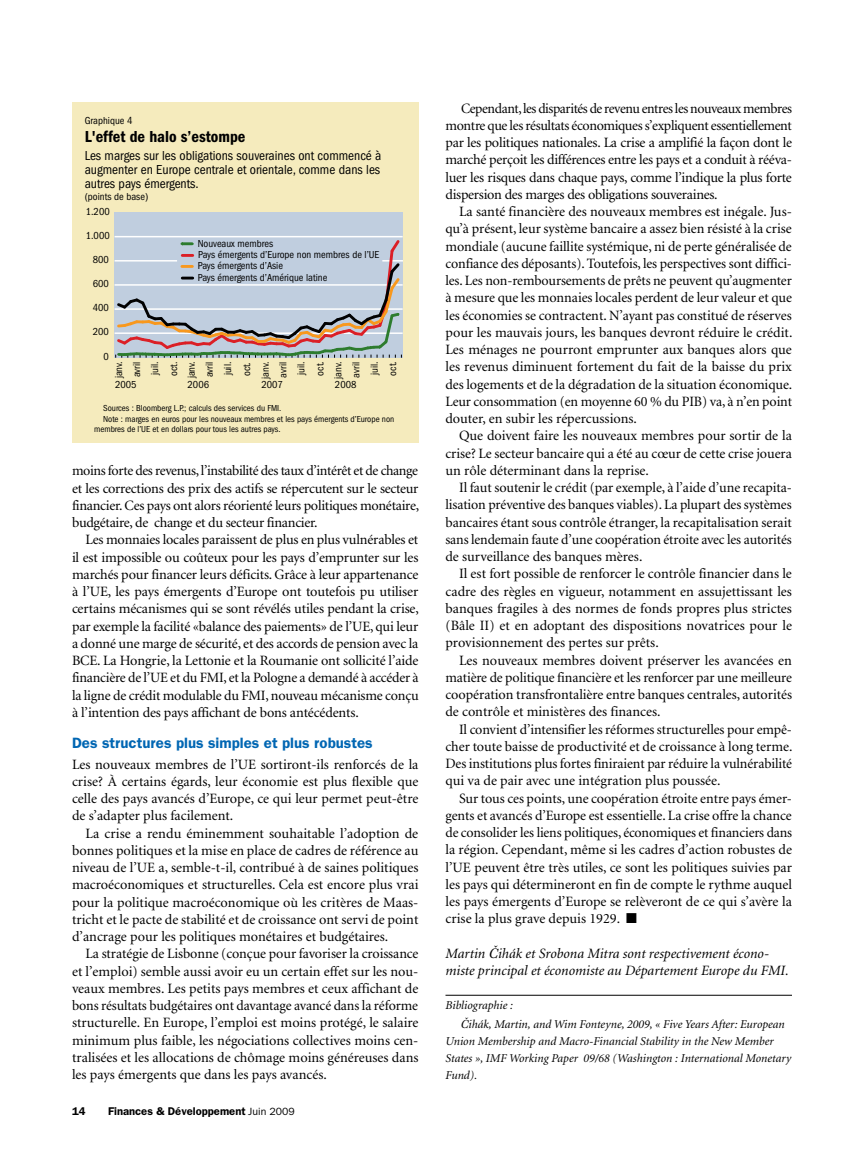
<style>
.page{position:relative;width:864px;height:1161px;background:#fff}
.page>*{position:absolute;margin:0;border:0;box-sizing:border-box;transform-origin:0 0}
.t1{font:600 condensed 16.5px "Franklin Gothic";color:#000}
.t2{font:600 15px "Franklin Gothic";color:#0066b3}
.t3{font:14.25px/17.2px "Minion";letter-spacing:-.005em;color:#000;text-align:justify}
.t4{font:italic 14.25px/17.2px "Minion";color:#000}
.t5{font:condensed 13.5px/14.2px "Franklin Gothic";color:#000;text-align:justify}
.t6{font:italic 12px/17.2px "Minion";color:#000}
.t7{font:600 11.25px "Franklin Gothic";color:#000}
.t8{font:condensed 10.5px/18.1px "Franklin Gothic";color:#000;text-align:center}
.t9{font:condensed 9px "Franklin Gothic";color:#000}
.s1{font-weight:400;font-size:10.5px}
.s2{font-family:"Adobe Caslon Pro"}
</style>
<div class="page">
<hr style="left:446px;top:995px;width:346px;height:1px;background:#000">
<div style="left:72px;top:102px;width:346px;height:340px;background:#f5ebbd"></div>
<div style="left:114px;top:212px;width:289px;height:146px;background:#c0cedf"></div>
<hr style="left:115px;top:332px;width:288px;height:2px;background:#fff">
<hr style="left:115px;top:308px;width:288px;height:2px;background:#fff">
<hr style="left:115px;top:284px;width:288px;height:2px;background:#fff">
<hr style="left:382px;top:260px;width:21px;height:2px;background:#fff">
<hr style="left:115px;top:236px;width:288px;height:1px;background:#fff">
<svg style="left:115px;top:240px;width:287px;height:118px"></svg>
<p class="t8" style="left:85px;top:112px;width:49px">Graphique 4</p>
<p class="t1" style="left:85px;top:127px;width:162px">L'effet de halo s’estompe</p>
<p class="t5" style="left:85px;top:148px;width:298px">Les marges sur les obligations souveraines ont commencé à augmenter en Europe centrale et orientale, comme dans les autres pays émergents.</p>
<p class="t8" style="left:85px;top:188px;width:65px">(points de base)</p>
<p class="t8" style="left:86px;top:202px;width:25px">1.200</p>
<p class="t8" style="left:86px;top:226px;width:25px">1.000</p>
<p class="t8" style="left:93px;top:251px;width:18px">800</p>
<p class="t8" style="left:93px;top:275px;width:18px">600</p>
<p class="t8" style="left:93px;top:299px;width:18px">400</p>
<p class="t8" style="left:93px;top:323px;width:18px">200</p>
<p class="t8" style="left:104px;top:347px;width:7px">0</p>
<p class="t8" style="left:198px;top:238px;width:183px;line-height:11.4px;text-align:left">Nouveaux membres<br>Pays émergents d’Europe non membres de l’UE<br>Pays émergents d’Asie<br>Pays émergents d’Amérique latine</p>
<p class="t8" style="left:110px;top:378px;width:19px;text-align:justify;rotate:-90deg">janv. avril juil.</p>
<p class="t8" style="left:165px;top:379px;width:19px;rotate:-90deg">oct. janv. avril juil. oct. janv. avril juil.</p>
<p class="t8" style="left:311px;top:379px;width:19px;rotate:-90deg">oct. janv. avril juil. oct.</p>
<p class="t8" style="left:115px;top:375px;width:23px">2005</p>
<p class="t8" style="left:188px;top:375px;width:23px">2006</p>
<p class="t8" style="left:261px;top:375px;width:23px">2007</p>
<p class="t8" style="left:335px;top:375px;width:23px">2008</p>
<p class="t9" style="left:103px;top:403px;width:180px">Sources : Bloomberg L.P.; calculs des services du FMI.</p>
<p class="t9" style="left:103px;top:414px;width:293px">Note : marges en euros pour les nouveaux membres et les pays émergents d’Europe non</p>
<p class="t9" style="left:94px;top:424px;width:188px">membres de l’UE et en dollars pour tous les autres pays.</p>
<p class="t3" style="left:72px;top:463px;width:349px">moins forte des revenus, l’instabilité des taux d’intérêt et de change et les corrections des prix des actifs se répercutent sur le secteur financier. Ces pays ont alors réorienté leurs politiques monétaire, budgétaire, de change et du secteur financier.</p>
<p class="t3" style="left:72px;top:532px;width:348px;text-indent:14px">Les monnaies locales paraissent de plus en plus vulnérables et il est impossible ou coûteux pour les pays d’emprunter sur les marchés pour financer leurs déficits. Grâce à leur appartenance à l’UE, les pays émergents d’Europe ont toutefois pu utiliser certains mécanismes qui se sont révélés utiles pendant la crise, par exemple la facilité «balance des paiements» de l’UE, qui leur a donné une marge de sécurité, et des accords de pension avec la BCE. La Hongrie, la Lettonie et la Roumanie ont sollicité l’aide financière de l’UE et du FMI, et la Pologne a demandé à accéder à la ligne de crédit modulable du FMI, nouveau mécanisme conçu à l’intention des pays affichant de bons antécédents.</p>
<p class="t2" style="left:72px;top:734px;width:302px">Des structures plus simples et plus robustes</p>
<p class="t3" style="left:72px;top:756px;width:348px">Les nouveaux membres de l’UE sortiront-ils renforcés de la crise? À certains égards, leur économie est plus flexible que celle des pays avancés d’Europe, ce qui leur permet peut-être de s’adapter plus facilement.</p>
<p class="t3" style="left:72px;top:825px;width:348px;text-indent:14px">La crise a rendu éminemment souhaitable l’adoption de bonnes politiques et la mise en place de cadres de référence au niveau de l’UE a, semble-t-il, contribué à de saines politiques macroéconomiques et structurelles. Cela est encore plus vrai pour la politique macroéconomique où les critères de Maas&shy;tricht et le pacte de stabilité et de croissance ont servi de point d’ancrage pour les politiques monétaires et budgétaires.</p>
<p class="t3" style="left:72px;top:946px;width:348px;text-indent:14px">La stratégie de Lisbonne (conçue pour favoriser la croissance et l’emploi) semble aussi avoir eu un certain effet sur les nou&shy;veaux membres. Les petits pays membres et ceux affichant de bons résultats budgétaires ont davantage avancé dans la réforme structurelle. En Europe, l’emploi est moins protégé, le salaire minimum plus faible, les négociations collectives moins cen&shy;tralisées et les allocations de chômage moins généreuses dans les pays émergents que dans les pays avancés.</p>
<p class="t7" style="left:72px;top:1105px;width:15px">14</p>
<p class="t7" style="left:108px;top:1105px;width:188px">Finances &amp; Développement <span class="s1">Juin 2009</span></p>
<p class="t3" style="left:446px;top:100px;width:348px;text-indent:16px">Cependant, les disparités de revenu entres les nouveaux membres montre que les résultats économiques s’expliquent essentiellement par les politiques nationales. La crise a amplifié la façon dont le marché perçoit les différences entre les pays et a conduit à rééva&shy;luer les risques dans chaque pays, comme l’indique la plus forte dispersion des marges des obligations souveraines.</p>
<p class="t3" style="left:446px;top:204px;width:348px;text-indent:14px">La santé financière des nouveaux membres est inégale. Jus&shy;qu’à présent, leur système bancaire a assez bien résisté à la crise mondiale (aucune faillite systémique, ni de perte généralisée de confiance des déposants). Toutefois, les perspectives sont diffici&shy;les. Les non-remboursements de prêts ne peuvent qu’augmenter à mesure que les monnaies locales perdent de leur valeur et que les économies se contractent. N’ayant pas constitué de réserves pour les mauvais jours, les banques devront réduire le crédit.<br>Les ménages ne pourront emprunter aux banques alors que les revenus diminuent fortement du fait de la baisse du prix des logements et de la dégradation de la situation économique.<br>Leur consommation (en moyenne 60 % du PIB) va, à n’en point douter, en subir les répercussions.</p>
<p class="t3" style="left:446px;top:428px;width:348px;text-indent:14px">Que doivent faire les nouveaux membres pour sortir de la crise? Le secteur bancaire qui a été au cœur de cette crise jouera un rôle déterminant dans la reprise.</p>
<p class="t3" style="left:446px;top:480px;width:348px;text-indent:14px">Il faut soutenir le crédit (par exemple, à l’aide d’une recapita&shy;lisation préventive des banques viables). La plupart des systèmes bancaires étant sous contrôle étranger, la recapitalisation serait sans lendemain faute d’une coopération étroite avec les autorités de surveillance des banques mères.</p>
<p class="t3" style="left:446px;top:566px;width:348px;text-indent:14px">Il est fort possible de renforcer le contrôle financier dans le cadre des règles en vigueur, notamment en assujettissant les banques fragiles à des normes de fonds propres plus strictes (Bâle II) et en adoptant des dispositions novatrices pour le provisionnement des pertes sur prêts.</p>
<p class="t3" style="left:446px;top:652px;width:348px;text-indent:14px">Les nouveaux membres doivent préserver les avancées en matière de politique financière et les renforcer par une meilleure coopération transfrontalière entre banques centrales, autorités de contrôle et ministères des finances.</p>
<p class="t3" style="left:446px;top:721px;width:348px;text-indent:14px">Il convient d’intensifier les réformes structurelles pour empê&shy;cher toute baisse de productivité et de croissance à long terme.<br>Des institutions plus fortes finiraient par réduire la vulnérabilité qui va de pair avec une intégration plus poussée.</p>
<p class="t3" style="left:446px;top:790px;width:348px;text-indent:14px">Sur tous ces points, une coopération étroite entre pays émer&shy;gents et avancés d’Europe est essentielle. La crise offre la chance de consolider les liens politiques, économiques et financiers dans la région. Cependant, même si les cadres d’action robustes de l’UE peuvent être très utiles, ce sont les politiques suivies par les pays qui détermineront en fin de compte le rythme auquel les pays émergents d’Europe se relèveront de ce qui s’avère la crise la plus grave depuis 1929.- ■</p>
<p class="t4" style="left:446px;top:945px;width:342px">Martin <span class="s2">Č</span>ihák et Srobona Mitra sont respectivement écono&shy;miste principal et économiste au Département Europe du FMI.-</p>
<p class="t6" style="left:460px;top:996px;width:326px;line-height:18.8px;text-indent:-15px">Bibliographie :<br><span class="s2">Č</span>ihák, Martin, and Wim Fonteyne, 2009, « Five Years After: European</p>
<p class="t6" style="left:446px;top:1033px;width:347px">Union Membership and Macro-Financial Stability in the New Member<br>States », IMF Working Paper 09/68 (Washington : International Monetary<br>Fund).</p>
</div>
